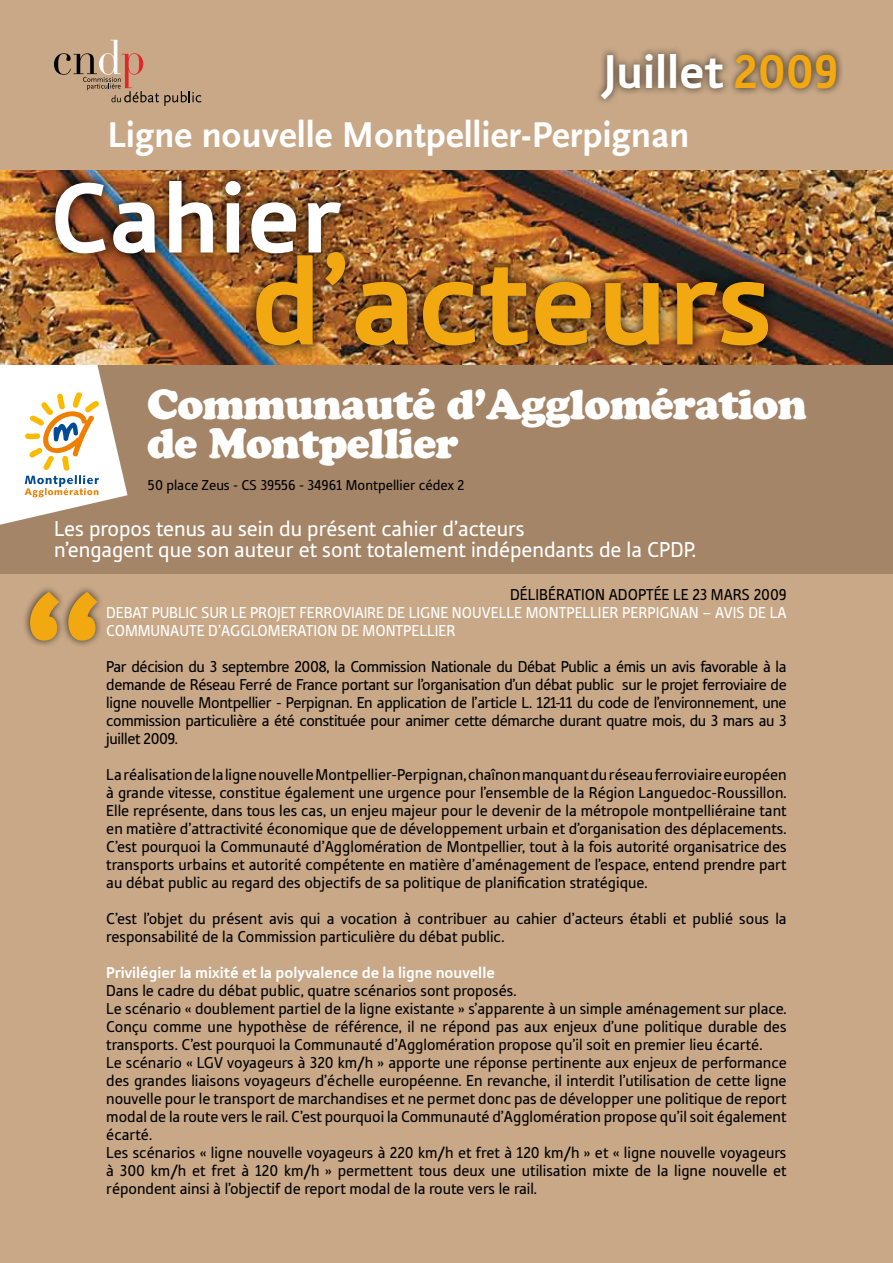
<style>
.page{position:relative;width:893px;height:1263px;background:#c8a887}
.page>*{position:absolute;margin:0;border:0;box-sizing:border-box;transform-origin:0 0}
.t1{font:700 190.5px "Tabula ITC Std";color:#f2a911}
.t2{font:700 129.6px "Tabula ITC Std";letter-spacing:.01em;color:#f2a911}
.t3{font:700 104.1px "Tabula ITC Std";letter-spacing:.01em;color:#fff}
.t4{font:700 49.5px "Tabula ITC Std";color:#fff}
.t5{font:42px/39px "Cooper Black Std";letter-spacing:-.02em;color:#fff}
.t6{font:700 37.5px "Scala Sans";color:#fff}
.t7{font:22.5px/21px "Tabula ITC Std";color:#fff}
.t8{font:16.5px/18px "Tabula ITC Std";color:#000;text-align:justify}
.t9{font:16.5px/18px "Tabula ITC Std";color:#fff}
.t10{font:700 16.5px "Tabula ITC Std";color:#fff}
.t11{font:15px "Tabula ITC Std";color:#000}
.s1{color:#f2a911}
</style>
<div class="page">
<div style="left:0;top:266px;width:893px;height:308px;background:#a58567"></div>
<img style="left:0;top:170px;width:893px;height:195px">
<div style="left:22px;top:583px;width:82px;height:64px;background:#000;opacity:.75"></div>
<div style="left:592px;top:46px;width:251px;height:60px;background:#000;opacity:.75"></div>
<div style="left:40px;top:165px;width:740px;height:192px;background:#000;opacity:.75"></div>
<svg style="left:54px;top:40px;width:148px;height:66px"></svg>
<svg style="left:0;top:365px;width:127px;height:160px"></svg>
<h3 class="t4" style="left:603px;top:43px;width:237px">Juillet <span class="s1">2009</span></h3>
<h3 class="t6" style="left:107px;top:115px;width:584px">Ligne nouvelle Montpellier-Perpignan</h3>
<h3 class="t3" style="left:50px;top:157px;width:293px">Cahier</h3>
<h2 class="t2" style="left:250px;top:226px;width:524px">d’acteurs</h2>
<h3 class="t5" style="left:147px;top:385px;width:661px">Communauté d’Agglomération de Montpellier</h3>
<p class="t11" style="left:148px;top:476px;width:318px">50 place Zeus - CS 39556 - 34961 Montpellier cédex 2</p>
<h3 class="t7" style="left:54px;top:518px;width:643px">Les propos tenus au sein du présent cahier d’acteurs<br>n’engagent que son auteur et sont totalement indépendants de la CPDP.</h3>
<p class="t8" style="left:510px;top:586px;width:278px">DÉLIBÉRATION ADOPTÉE LE 23 MARS 2009</p>
<p class="t9" style="left:106px;top:604px;width:682px">DEBAT PUBLIC SUR LE PROJET FERROVIAIRE DE LIGNE NOUVELLE MONTPELLIER PERPIGNAN – AVIS DE LA<br>COMMUNAUTE D’AGGLOMERATION DE MONTPELLIER</p>
<p class="t8" style="left:106px;top:658px;width:682px">Par décision du 3 septembre 2008, la Commission Nationale du Débat Public a émis un avis favorable à la demande de Réseau Ferré de France portant sur l’organisation d’un débat public sur le projet ferroviaire de ligne nouvelle Montpellier - Perpignan. En application de l’article L. 121-11 du code de l’environnement, une commission particulière a été constituée pour animer cette démarche durant quatre mois, du 3 mars au 3 juillet 2009.</p>
<p class="t8" style="left:106px;top:766px;width:682px">La réalisation de la ligne nouvelle Montpellier-Perpignan, chaînon manquant du réseau ferroviaire européen à grande vitesse, constitue également une urgence pour l’ensemble de la Région Languedoc-Roussillon.<br>Elle représente, dans tous les cas, un enjeu majeur pour le devenir de la métropole montpelliéraine tant en matière d’attractivité économique que de développement urbain et d’organisation des déplacements.<br>C’est pourquoi la Communauté d’Agglomération de Montpellier, tout à la fois autorité organisatrice des transports urbains et autorité compétente en matière d’aménagement de l’espace, entend prendre part au débat public au regard des objectifs de sa politique de planification stratégique.</p>
<p class="t8" style="left:106px;top:910px;width:682px">C’est l’objet du présent avis qui a vocation à contribuer au cahier d’acteurs établi et publié sous la responsabilité de la Commission particulière du débat public.</p>
<p class="t10" style="left:106px;top:963px;width:390px">Privilégier la mixité et la polyvalence de la ligne nouvelle</p>
<p class="t8" style="left:106px;top:982px;width:682px;text-align:left">Dans le cadre du débat public, quatre scénarios sont proposés.<br>Le scénario « doublement partiel de la ligne existante » s’apparente à un simple aménagement sur place.<br>Conçu comme une hypothèse de référence, il ne répond pas aux enjeux d’une politique durable des transports. C’est pourquoi la Communauté d’Agglomération propose qu’il soit en premier lieu écarté.<br>Le scénario « LGV voyageurs à 320 km/h » apporte une réponse pertinente aux enjeux de performance des grandes liaisons voyageurs d’échelle européenne. En revanche, il interdit l’utilisation de cette ligne nouvelle pour le transport de marchandises et ne permet donc pas de développer une politique de report modal de la route vers le rail. C’est pourquoi la Communauté d’Agglomération propose qu’il soit également écarté.<br>Les scénarios « ligne nouvelle voyageurs à 220 km/h et fret à 120 km/h » et « ligne nouvelle voyageurs à 300 km/h et fret à 120 km/h » permettent tous deux une utilisation mixte de la ligne nouvelle et répondent ainsi à l’objectif de report modal de la route vers le rail.</p>
<h1 class="t1" style="left:24px;top:556px;width:80px">‘‘</h1>
</div>
